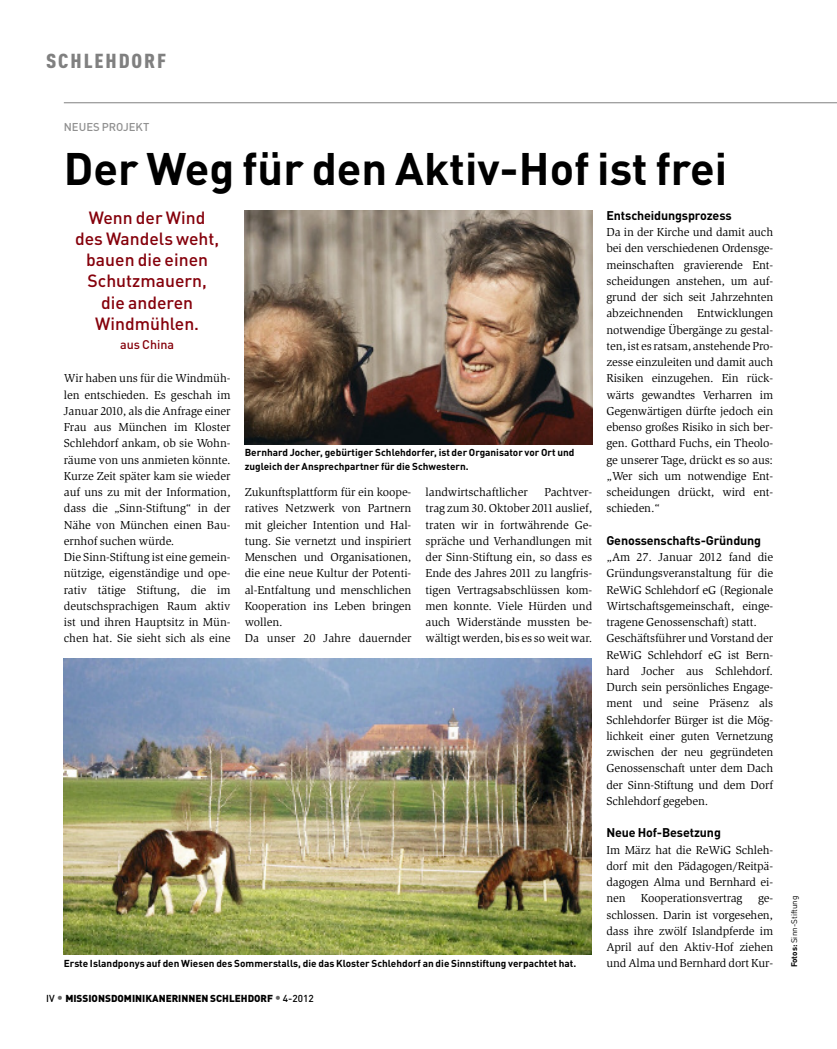
<style>
.page{position:relative;width:837px;height:1049px;background:#fff}
.page>*{position:absolute;margin:0;border:0;box-sizing:border-box;transform-origin:0 0}
.t1{font:700 45px "DIN Pro";color:#000}
.t2{font:900 20px "DIN Cond";letter-spacing:.085em;color:#808080;scale:1.1 1}
.t3{font:500 17.5px/21.2px "DIN Pro";color:#85000b;text-align:center}
.t4{font:700 12.5px "DIN Pro";letter-spacing:-.01em;color:#000}
.t5{font:500 12.5px "DIN Pro";color:#85000b}
.t6{font:11.88px/16.2px "Slimbach Std";letter-spacing:-.005em;color:#000;text-align:justify}
.t7{font:500 11.25px "DIN Pro";color:#909090}
.t8{font:700 10px/13.8px "DIN Pro";color:#000}
.t9{font:900 10px "DIN Pro";color:#000}
.t10{font:8.12px "DIN Pro";color:#000}
.s1{font-weight:500}
.s2{font-weight:500;font-size:12.5px;color:#666}
.s3{font-weight:700}
</style>
<div class="page">
<hr style="left:64px;top:102px;width:772px;height:1px;background:#808080">
<img style="left:244px;top:210px;width:348px;height:234px">
<img style="left:64px;top:659px;width:527px;height:295px">
<h2 class="t2" style="left:46px;top:49px;width:110px">SCHLEHDORF</h2>
<p class="t7" style="left:64px;top:120px;width:87px">NEUES PROJEKT</p>
<h1 class="t1" style="left:64px;top:143px;width:664px">Der Weg für den Aktiv-Hof ist frei</h1>
<h3 class="t3" style="left:75px;top:206px;width:146px">Wenn der Wind des Wandels weht, bauen die einen<br>Schutzmauern, die anderen<br>Windmühlen.</h3>
<p class="t5" style="left:120px;top:337px;width:56px">aus China</p>
<p class="t6" style="left:64px;top:371px;width:168px;text-align:left">Wir haben uns für die Windmüh&shy;len entschieden. Es geschah im<br>Januar 2010, als die Anfrage einer<br>Frau aus München im Kloster<br>Schlehdorf ankam, ob sie Wohn&shy;räume von uns anmieten könnte.<br>Kurze Zeit später kam sie wieder auf uns zu mit der Information, dass die „Sinn-Stiftung“ in der<br>Nähe von München einen Bau&shy;ernhof suchen würde.<br>Die Sinn-Stiftung ist eine gemein&shy;nützige, eigenständige und ope&shy;rativ tätige Stiftung, die im deutschsprachigen Raum aktiv ist und ihren Hauptsitz in Mün&shy;chen hat. Sie sieht sich als eine</p>
<p class="t8" style="left:244px;top:445px;width:331px">Bernhard Jocher, gebürtiger Schlehdorfer, ist der Organisator vor Ort und zugleich der Ansprechpartner für die Schwestern.</p>
<p class="t6" style="left:244px;top:485px;width:168px;text-align:left">Zukunftsplattform für ein koope&shy;ratives Netzwerk von Partnern mit gleicher Intention und Hal&shy;tung. Sie vernetzt und inspiriert<br>Menschen und Organisationen, die eine neue Kultur der Potenti&shy;al-Entfaltung und menschlichen<br>Kooperation ins Leben bringen wollen.<br>Da unser 20 Jahre dauernder</p>
<p class="t6" style="left:425px;top:485px;width:104px">landwirtschaftlicher</p>
<p class="t6" style="left:425px;top:485px;width:168px;text-indent:119px">Pachtver&shy;trag zum 30. Oktober 2011 auslief, traten wir in fortwährende Ge&shy;spräche und Verhandlungen mit der Sinn-Stiftung ein, so dass es Ende des Jahres 2011 zu langfris&shy;tigen Vertragsabschlüssen kom&shy;men konnte. Viele Hürden und auch Widerstände mussten be&shy;wältigtwerden, bis es soweitwar.</p>
<p class="t8" style="left:64px;top:956px;width:513px">Erste Islandponys auf den Wiesen des Sommerstalls, die das Kloster Schlehdorf an die Sinnstiftung verpachtet hat.</p>
<p class="t9" style="left:46px;top:992px;width:269px"><span class="s1">IV</span> <span class="s2">•</span> MISSIONSDOMINIKANERINNEN SCHLEHDORF <span class="s2">•</span> <span class="s1">4-2012</span></p>
<p class="t4" style="left:606px;top:208px;width:127px">Entscheidungsprozess</p>
<p class="t6" style="left:606px;top:225px;width:168px">Da in der Kirche und damit auch bei den verschiedenen Ordensge&shy;meinschaften gravierende Ent&shy;scheidungen anstehen, um auf&shy;grund der sich seit Jahrzehnten abzeichnenden Entwicklungen notwendige Übergänge zu gestal&shy;ten,ist es ratsam, anstehendePro&shy;zesse einzuleiten und damit auch Risiken einzugehen. Ein rück&shy;wärts gewandtes Verharren im Gegenwärtigen dürfte jedoch ein ebenso großes Risiko in sich ber&shy;gen. Gotthard Fuchs, ein Theolo&shy;ge unserer Tage, drückt es so aus: „Wer sich um notwendige Ent&shy;scheidungen drückt, wird ent&shy;schieden.“</p>
<p class="t4" style="left:606px;top:533px;width:156px">Genossenschafts-Gründung</p>
<p class="t6" style="left:606px;top:550px;width:168px;text-align:left">„Am 27. Januar 2012 fand die<br>Gründungsveranstaltung für die<br>ReWiG Schlehdorf eG (Regionale<br>Wirtschaftsgemeinschaft, einge&shy;tragene Genossenschaft) statt.<br>Geschäftsführer und Vorstand der<br>ReWiG Schlehdorf eG ist Bern&shy;hard Jocher aus Schlehdorf.<br>Durch sein persönliches Engage&shy;ment und seine Präsenz als<br>Schlehdorfer Bürger ist die Mög&shy;lichkeit einer guten Vernetzung zwischen der neu gegründeten<br>Genossenschaft unter dem Dach der Sinn-Stiftung und dem Dorf<br>Schlehdorf gegeben.</p>
<p class="t4" style="left:606px;top:825px;width:116px">Neue Hof-Besetzung</p>
<p class="t6" style="left:606px;top:842px;width:168px">Im März hat die ReWiG Schleh&shy;dorf mit den Pädagogen/Reitpä&shy;dagogen Alma und Bernhard ei&shy;nen</p>
<p class="t6" style="left:640px;top:891px;width:103px">Kooperationsvertrag</p>
<p class="t6" style="left:606px;top:891px;width:168px;text-indent:151px">ge&shy;schlossen. Darin ist vorgesehen, dass ihre zwölf Islandpferde im April auf den Aktiv-Hof ziehen und Alma und Bernhard dort Kur-</p>
<p class="t10" style="left:789px;top:967px;width:73px;rotate:-90deg"><span class="s3">Fotos:</span> Sinn-Stiftung</p>
</div>
